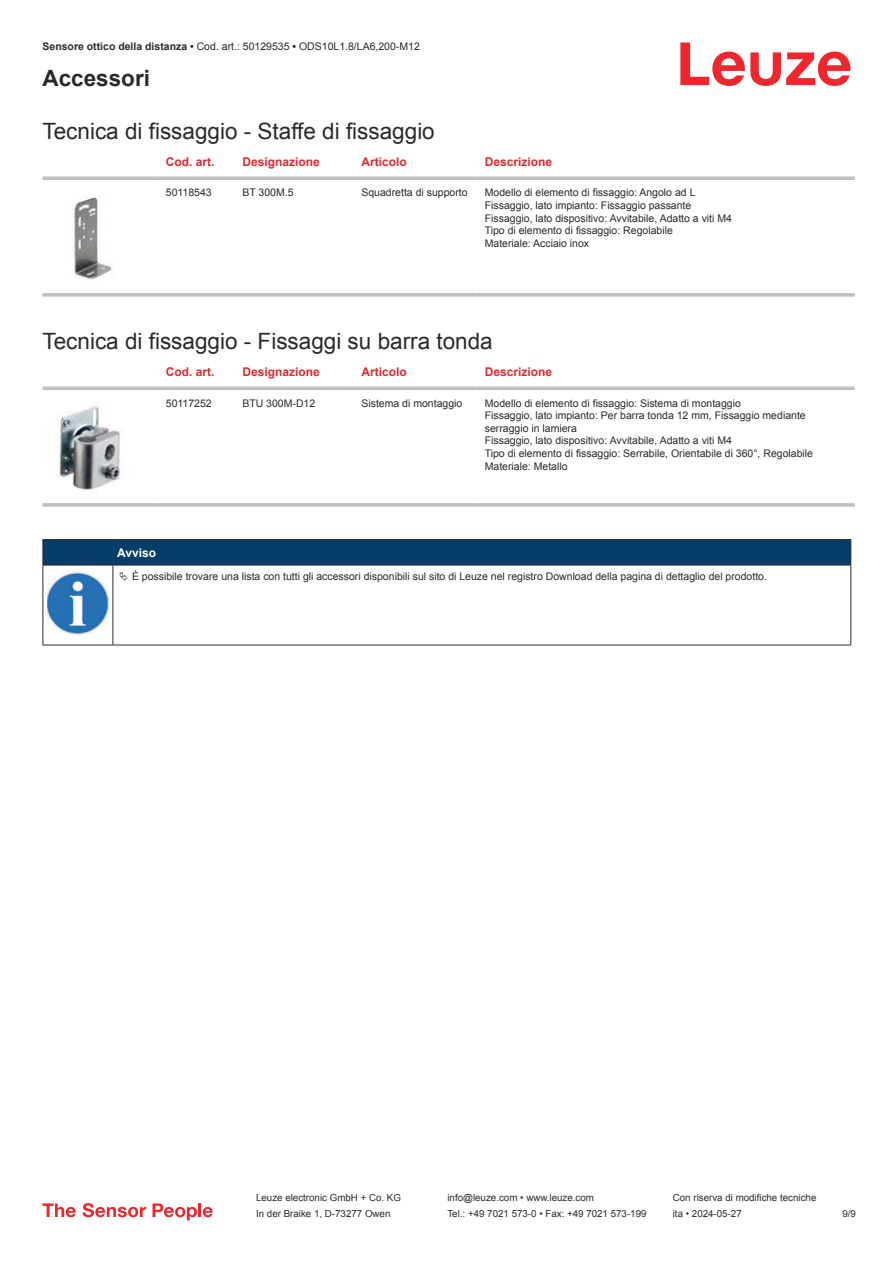
<style>
.page{position:relative;width:893px;height:1263px;background:#fff}
.page>*{position:absolute;margin:0;border:0;box-sizing:border-box;transform-origin:0 0}
.t1{font:22.5px "Arial";color:#2b292a}
.t2{font:700 22.5px "Arial";color:#2b292a}
.t3{font:700 12px "Arial";color:#db2a30}
.t4{font:700 12px "Arial";color:#fff}
.t5{font:10.5px/12.6px "Arial";color:#2b292a}
.t6{font:9.75px "Arial";color:#2b292a}
.s1{font-weight:700}
</style>
<div class="page">
<svg style="left:680px;top:43px;width:170px;height:43px"></svg>
<svg style="left:43px;top:176px;width:114px;height:4px"></svg>
<svg style="left:157px;top:176px;width:77px;height:4px"></svg>
<svg style="left:234px;top:176px;width:119px;height:4px"></svg>
<svg style="left:353px;top:176px;width:123px;height:4px"></svg>
<svg style="left:476px;top:176px;width:379px;height:4px;background:#c4c6c8"></svg>
<svg style="left:43px;top:293px;width:114px;height:4px"></svg>
<svg style="left:157px;top:293px;width:77px;height:4px"></svg>
<svg style="left:234px;top:293px;width:119px;height:4px"></svg>
<svg style="left:353px;top:293px;width:123px;height:4px"></svg>
<svg style="left:476px;top:293px;width:379px;height:4px;background:#c3c5c7"></svg>
<img style="left:72px;top:196px;width:41px;height:84px">
<svg style="left:43px;top:386px;width:114px;height:4px"></svg>
<svg style="left:157px;top:386px;width:77px;height:4px"></svg>
<svg style="left:234px;top:386px;width:119px;height:4px"></svg>
<svg style="left:353px;top:386px;width:123px;height:4px"></svg>
<svg style="left:476px;top:386px;width:379px;height:4px;background:#c5c7c9"></svg>
<svg style="left:43px;top:503px;width:114px;height:4px"></svg>
<hr style="left:157px;top:503px;width:77px;height:4px;background:#c6c7c9">
<svg style="left:234px;top:503px;width:119px;height:4px"></svg>
<svg style="left:353px;top:503px;width:123px;height:4px"></svg>
<hr style="left:476px;top:503px;width:379px;height:4px;background:#c6c7c9">
<img style="left:57px;top:406px;width:65px;height:84px">
<svg style="left:44px;top:566px;width:806px;height:79px"></svg>
<hr style="left:43px;top:539px;width:70px;height:1px;background:#2b292a">
<hr style="left:43px;top:565px;width:70px;height:1px;background:#2b292a">
<hr style="left:113px;top:539px;width:738px;height:1px;background:#2b292a">
<div style="left:43px;top:540px;width:808px;height:25px;background:#063d69"></div>
<hr style="left:113px;top:565px;width:738px;height:1px;background:#2b292a">
<hr style="left:43px;top:565px;width:1px;height:75px;background:#2b292a">
<hr style="left:113px;top:565px;width:1px;height:75px;background:#2b292a">
<hr style="left:850px;top:565px;width:1px;height:75px;background:#2b292a">
<hr style="left:43px;top:645px;width:70px;height:1px;background:#2b292a">
<hr style="left:113px;top:645px;width:738px;height:1px;background:#2b292a">
<img style="left:47px;top:571px;width:61px;height:63px">
<div style="left:115px;top:566px;width:734px;height:20px;background:#fff"></div>
<svg style="left:43px;top:1203px;width:33px;height:14px"></svg>
<svg style="left:83px;top:1203px;width:63px;height:14px"></svg>
<svg style="left:153px;top:1203px;width:44px;height:17px"></svg>
<hr style="left:198px;top:1203px;width:3px;height:14px;background:#ed272d">
<svg style="left:203px;top:1207px;width:10px;height:10px"></svg>
<p class="t5" style="left:43px;top:41px;width:379px"><span class="s1">Sensore ottico della distanza •</span> Cod. art.: 50129535 <span class="s1">•</span> ODS10L1.8/LA6,200-M12</p>
<h1 class="t2" style="left:43px;top:70px;width:109px">Accessori</h1>
<h1 class="t1" style="left:43px;top:123px;width:394px">Tecnica di fissaggio - Staffe di fissaggio</h1>
<p class="t3" style="left:166px;top:157px;width:50px">Cod. art.</p>
<p class="t3" style="left:242px;top:157px;width:79px">Designazione</p>
<p class="t3" style="left:361px;top:157px;width:47px">Articolo</p>
<p class="t3" style="left:485px;top:157px;width:69px">Descrizione</p>
<p class="t5" style="left:166px;top:187px;width:47px">50118543</p>
<p class="t5" style="left:242px;top:187px;width:53px">BT 300M.5</p>
<p class="t5" style="left:361px;top:187px;width:108px">Squadretta di supporto</p>
<p class="t5" style="left:485px;top:187px;width:249px">Modello di elemento di fissaggio: Angolo ad L Fissaggio, lato impianto: Fissaggio passante Fissaggio, lato dispositivo: Avvitabile, Adatto a viti M4<br>Tipo di elemento di fissaggio: Regolabile<br>Materiale: Acciaio inox</p>
<h1 class="t1" style="left:43px;top:333px;width:452px">Tecnica di fissaggio - Fissaggi su barra tonda</h1>
<p class="t3" style="left:166px;top:367px;width:50px">Cod. art.</p>
<p class="t3" style="left:242px;top:367px;width:79px">Designazione</p>
<p class="t3" style="left:361px;top:367px;width:47px">Articolo</p>
<p class="t3" style="left:485px;top:367px;width:69px">Descrizione</p>
<p class="t5" style="left:166px;top:397px;width:47px">50117252</p>
<p class="t5" style="left:242px;top:397px;width:74px">BTU 300M-D12</p>
<p class="t5" style="left:361px;top:397px;width:102px">Sistema di montaggio</p>
<p class="t5" style="left:485px;top:397px;width:330px">Modello di elemento di fissaggio: Sistema di montaggio<br>Fissaggio, lato impianto: Per barra tonda 12 mm, Fissaggio mediante serraggio in lamiera<br>Fissaggio, lato dispositivo: Avvitabile, Adatto a viti M4<br>Tipo di elemento di fissaggio: Serrabile, Orientabile di 360°, Regolabile Materiale: Metallo</p>
<p class="t4" style="left:117px;top:548px;width:40px">Avviso</p>
<p class="t5" style="left:132px;top:571px;width:636px">È possibile trovare una lista con tutti gli accessori disponibili sul sito di Leuze nel registro Download della pagina di dettaglio del prodotto.</p>
<p class="t6" style="left:256px;top:1194px;width:146px">Leuze electronic GmbH + Co. KG</p>
<p class="t6" style="left:447px;top:1194px;width:148px">info@leuze.com • www.leuze.com</p>
<p class="t6" style="left:673px;top:1194px;width:145px">Con riserva di modifiche tecniche</p>
<p class="t6" style="left:256px;top:1210px;width:136px">In der Braike 1, D-73277 Owen</p>
<p class="t6" style="left:447px;top:1210px;width:201px">Tel.: +49 7021 573-0 • Fax: +49 7021 573-199</p>
<p class="t6" style="left:673px;top:1210px;width:70px">ita • 2024-05-27</p>
<p class="t6" style="left:842px;top:1210px;width:15px">9 /9</p>
</div>
